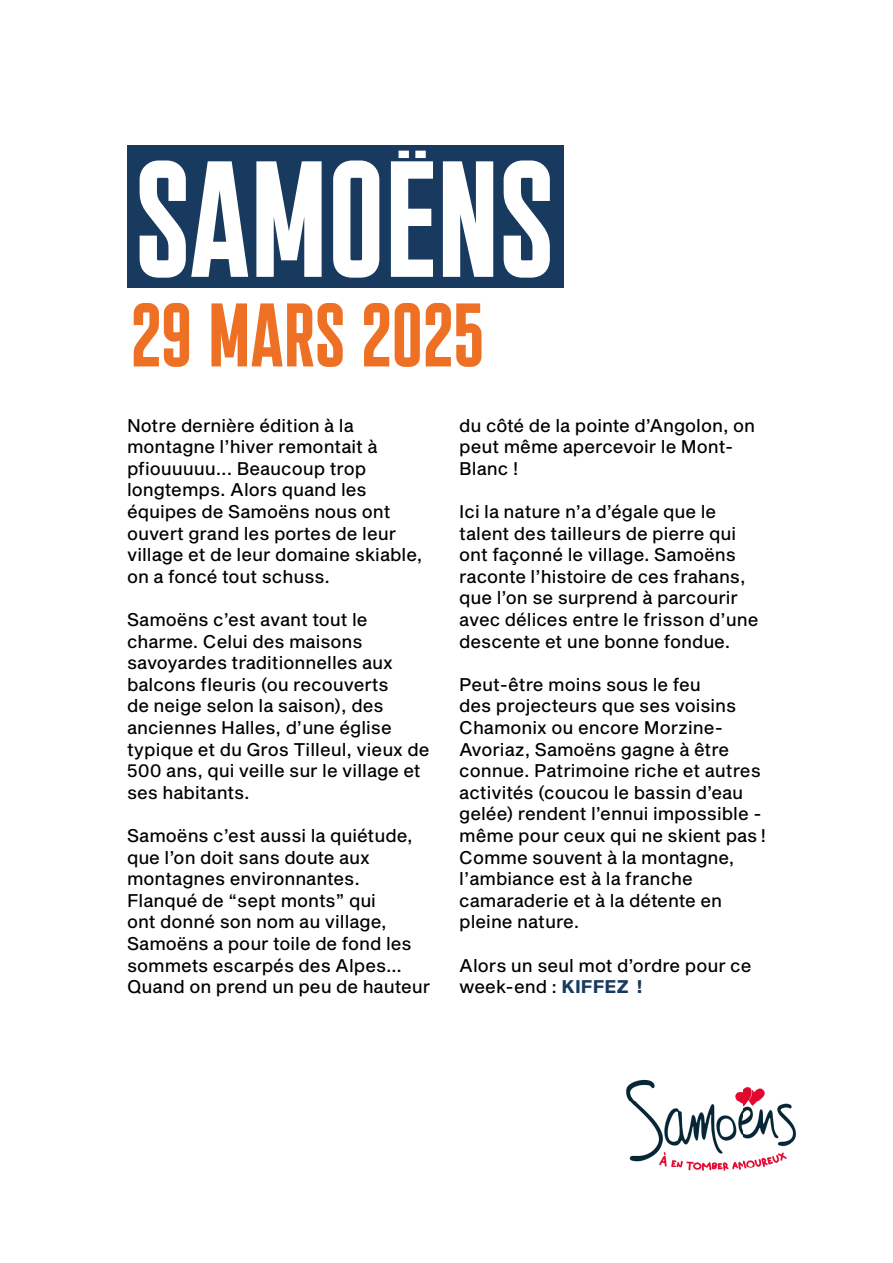
<style>
.page{position:relative;width:893px;height:1263px;background:#fff}
.page>*{position:absolute;margin:0;border:0;box-sizing:border-box;transform-origin:0 0}
.t1{font:700 165px "Plaak 42 Extracondensed";color:#fff}
.t2{font:700 90px "Plaak 42 Extracondensed";color:#ee7024}
.t3{font:18px/21.6px "Sequel Sans Roman Body";color:#000}
.s1{font-family:"Sequel Sans Bold Body";color:#193a5f}
</style>
<div class="page">
<div style="left:127px;top:145px;width:437px;height:143px;background:#193a5f"></div>
<img style="left:626px;top:1079px;width:171px;height:92px">
<h1 class="t1" style="left:135px;top:143px;width:421px">SAMOËNS</h1>
<h2 class="t2" style="left:131px;top:293px;width:355px">29 MARS 2025</h2>
<p class="t3" style="left:127px;top:415px;width:297px">Notre dernière édition à la montagne l’hiver remontait à pfiouuuuu... Beaucoup trop longtemps. Alors quand les équipes de Samoëns nous ont ouvert grand les portes de leur village et de leur domaine skiable, on a foncé tout schuss.</p>
<p class="t3" style="left:127px;top:609px;width:304px">Samoëns c’est avant tout le charme. Celui des maisons savoyardes traditionnelles aux balcons fleuris (ou recouverts<br>de neige selon la saison), des anciennes Halles, d’une église typique et du Gros Tilleul, vieux de<br>500 ans, qui veille sur le village et ses habitants.</p>
<p class="t3" style="left:127px;top:825px;width:305px">Samoëns c’est aussi la quiétude, que l’on doit sans doute aux montagnes environnantes.<br>Flanqué de “sept monts” qui<br>ont donné son nom au village,<br>Samoëns a pour toile de fond les sommets escarpés des Alpes…<br>Quand on prend un peu de hauteur</p>
<p class="t3" style="left:459px;top:415px;width:297px">du côté de la pointe d’Angolon, on peut même apercevoir le Mont-<br>Blanc !</p>
<p class="t3" style="left:459px;top:501px;width:301px">Ici la nature n’a d’égale que le talent des tailleurs de pierre qui ont façonné le village. Samoëns raconte l’histoire de ces frahans, que l’on se surprend à parcourir avec délices entre le frisson d’une descente et une bonne fondue.</p>
<p class="t3" style="left:459px;top:674px;width:308px">Peut-être moins sous le feu<br>des projecteurs que ses voisins<br>Chamonix ou encore Morzine-<br>Avoriaz, Samoëns gagne à être connue. Patrimoine riche et autres activités (coucou le bassin d’eau gelée) rendent l’ennui impossible - même pour ceux qui ne skient pas !<br>Comme souvent à la montagne, l’ambiance est à la franche camaraderie et à la détente en pleine nature.</p>
<p class="t3" style="left:459px;top:955px;width:294px">Alors un seul mot d’ordre pour ce week-end : <span class="s1">KIFFEZ !</span></p>
</div>
